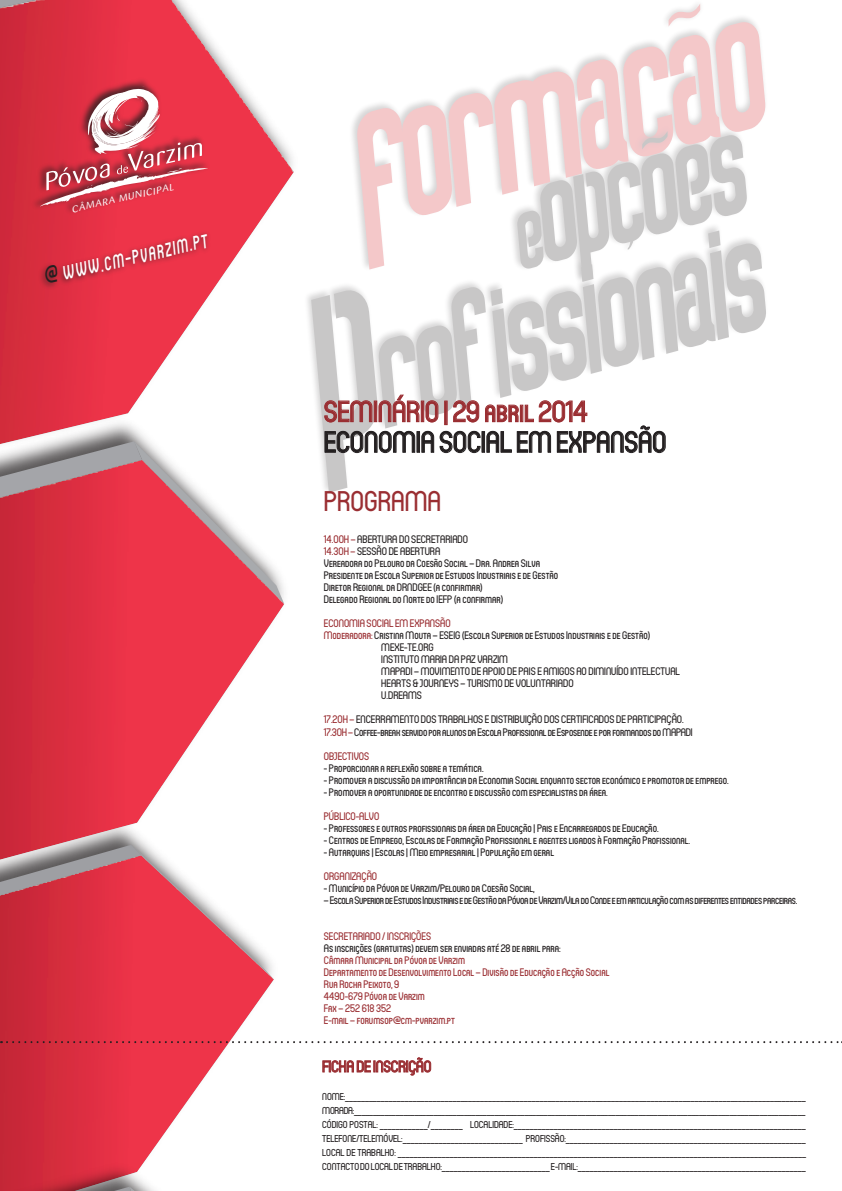
<style>
.page{position:relative;width:842px;height:1191px;background:#fff}
.page>*{position:absolute;margin:0;border:0;box-sizing:border-box;transform-origin:0 0}
.t1{font:500 29.5px "Circula";color:#231f20}
.t2{font:500 29.5px "Circula";color:#9a2e32}
.t3{font:500 28.4px "Circula";color:#9a2e32}
.t4{font:500 24.1px "Circula";color:#fff;scale:.76 1}
.t5{font:500 16px "Circula";color:#9a2e32}
.t6{font:500 10.9px/12px "Circula";color:#231f20}
.t7{font:500 10.9px/12px "Circula";color:#9a2e32}
.t8{font:500 10.9px/12px "Circula";letter-spacing:-.02em;color:#231f20}
.t9{font:500 10.9px "Circula";letter-spacing:-.03em;color:#231f20}
.t10{font:500 10px/14px "Circula";color:#231f20;text-align:justify}
.t11{font:italic 9.3px "CMPV";color:#fff;scale:1.09 1}
.s1{color:#231f20}
.s2{color:#9a2e32}
</style>
<div class="page">
<img style="left:1px;top:911px;width:273px;height:246px">
<img style="left:1px;top:603px;width:284px;height:308px">
<img style="left:1px;top:502px;width:283px;height:398px">
<img style="left:1px;top:1157px;width:147px;height:29px">
<svg style="left:1px;top:1186px;width:153px;height:5px"></svg>
<img style="left:1px;top:490px;width:208px;height:12px">
<img style="left:1px;top:19px;width:293px;height:471px">
<img style="left:182px;top:1px;width:13px;height:30px">
<svg style="left:1px;top:19px;width:181px;height:30px;background:#e02f42"></svg>
<img style="left:1px;top:0;width:181px;height:19px">
<div style="left:38px;top:229px;width:173px;height:61px;background:#231f20;opacity:.75"></div>
<div style="left:31px;top:77px;width:180px;height:138px;background:#231f20;opacity:.75"></div>
<svg style="left:39px;top:81px;width:169px;height:126px;background:#d7505f"></svg>
<svg style="left:311px;top:274px;width:455px;height:218px"></svg>
<svg style="left:355px;top:17px;width:411px;height:252px"></svg>
<div style="left:661px;top:0;width:44px;height:30px;background:#fff"></div>
<div style="left:634px;top:125px;width:38px;height:28px;background:#231f20;opacity:.75"></div>
<svg style="left:324px;top:394px;width:342px;height:59px"></svg>
<svg style="left:322px;top:1057px;width:109px;height:18px"></svg>
<svg style="left:1px;top:1041px;width:841px;height:2px"></svg>
<svg style="left:668px;top:4px;width:32px;height:20px"></svg>
<svg style="left:514px;top:131px;width:236px;height:166px"></svg>
<p class="t11" style="left:70px;top:204px;width:97px;rotate:-13deg">CÂMARA MUNICIPAL</p>
<h3 class="t4" style="left:41px;top:262px;width:221px;rotate:-13deg"><span class="s1">@</span> www.cm-pvarzim.pt</h3>
<h1 class="t2" style="left:324px;top:394px;width:265px">SEMINÁRIO | 29 abril 2014</h1>
<h1 class="t1" style="left:324px;top:424px;width:344px">ECONOMIA SOCIAL EM EXPANSÃO</h1>
<h2 class="t3" style="left:324px;top:484px;width:119px">PROGRAMA</h2>
<p class="t6" style="left:324px;top:533px;width:236px"><span class="s2">14.00H –</span> ABERTURA DO SECRETARIADO<br><span class="s2">14.30H –</span> SESSÃO DE ABERTURA<br>Vereadora do Pelouro da Coesão Social – Dra. Andrea Silva Presidente da Escola Superior de Estudos Industriais e de Gestão Diretor Regional da DRNDGEE (a confirmar)<br>Delegado Regional do Norte do IEFP (a confirmar)</p>
<p class="t7" style="left:324px;top:617px;width:128px">ECONOMIA SOCIAL EM EXPANSÃO</p>
<p class="t6" style="left:324px;top:629px;width:328px"><span class="s2">Moderadora:</span> Cristina Mouta – ESEIG (Escola Superior de Estudos Industriais e de Gestão)</p>
<p class="t6" style="left:381px;top:641px;width:54px">MEXE-TE.ORG</p>
<p class="t6" style="left:381px;top:653px;width:128px">INSTITUTO MARIA DA PAZ VARZIM</p>
<p class="t6" style="left:381px;top:665px;width:300px">MAPADI – MOVIMENTO DE APOIO DE PAIS E AMIGOS AO DIMINUÍDO INTELECTUAL</p>
<p class="t6" style="left:381px;top:677px;width:194px">HEARTS &amp; JOURNEYS – TURISMO DE VOLUNTARIADO</p>
<p class="t6" style="left:381px;top:689px;width:42px">U.DREAMS</p>
<p class="t8" style="left:324px;top:713px;width:370px"><span class="s2">17.20H –</span> ENCERRAMENTO DOS TRABALHOS E DISTRIBUIÇÃO DOS CERTIFICADOS DE PARTICIPAÇÃO.<br><span class="s2">17.30H –</span> Coffee-break servido por alunos da Escola Profissional de Esposende e por formandos do MAPADI</p>
<p class="t7" style="left:324px;top:749px;width:47px">OBJECTIVOS</p>
<p class="t6" style="left:324px;top:761px;width:161px">- Proporcionar a reflexão sobre a temática.</p>
<p class="t6" style="left:324px;top:773px;width:406px">- Promover a discussão da importância da Economia Social enquanto sector económico e promotor de emprego.</p>
<p class="t6" style="left:324px;top:785px;width:285px">- Promover a oportunidade de encontro e discussão com especialistas da área.</p>
<p class="t7" style="left:324px;top:810px;width:57px">PÚBLICO-ALVO</p>
<p class="t6" style="left:324px;top:822px;width:336px">- Professores e outros profissionais da área da Educação | Pais e Encarregados de Educação.</p>
<p class="t6" style="left:324px;top:834px;width:368px">- Centros de Emprego, Escolas de Formação Profissional e agentes ligados à Formação Profissional.</p>
<p class="t6" style="left:324px;top:846px;width:232px">- Autarquias | Escolas | Meio empresarial | População em geral</p>
<p class="t7" style="left:324px;top:870px;width:55px">ORGANIZAÇÃO</p>
<p class="t6" style="left:324px;top:882px;width:212px">- Município da Póvoa de Varzim/Pelouro da Coesão Social,</p>
<p class="t9" style="left:324px;top:893px;width:475px">– Escola Superior de Estudos Industriais e de Gestão da Póvoa de Varzim/Vila do Conde e em articulação com as diferentes entidades parceiras.</p>
<p class="t7" style="left:324px;top:930px;width:109px">SECRETARIADO / INSCRIÇÕES</p>
<p class="t6" style="left:324px;top:942px;width:238px">As inscrições (gratuitas) devem ser enviadas até 28 de abril para:</p>
<p class="t7" style="left:324px;top:954px;width:287px">Câmara Municipal da Póvoa de Varzim<br>Departamento de Desenvolvimento Local – Divisão de Educação e Acção Social Rua Rocha Peixoto, 9<br>4490-679 Póvoa de Varzim<br>Fax – 252 618 352<br>E-mail – forumsop@cm-pvarzim.pt</p>
<h3 class="t5" style="left:322px;top:1056px;width:111px">FICHA DE INSCRIÇÃO</h3>
<p class="t10" style="left:322px;top:1089px;width:485px">NOME:____________________________________________________________________________________________________________________ MORADA:_______________________________________________________________________________________________________________________ CÓDIGO POSTAL: ____________/________ LOCALIDADE:_________________________________________________________________________ TELEFONE/TELEMÓVEL:______________________________ PROFISSÃO:____________________________________________________________ LOCAL DE TRABALHO: ______________________________________________________________________________________________________ CONTACTO DO LOCAL DE TRABALHO:___________________________ E-MAIL:_________________________________________________________</p>
</div>
